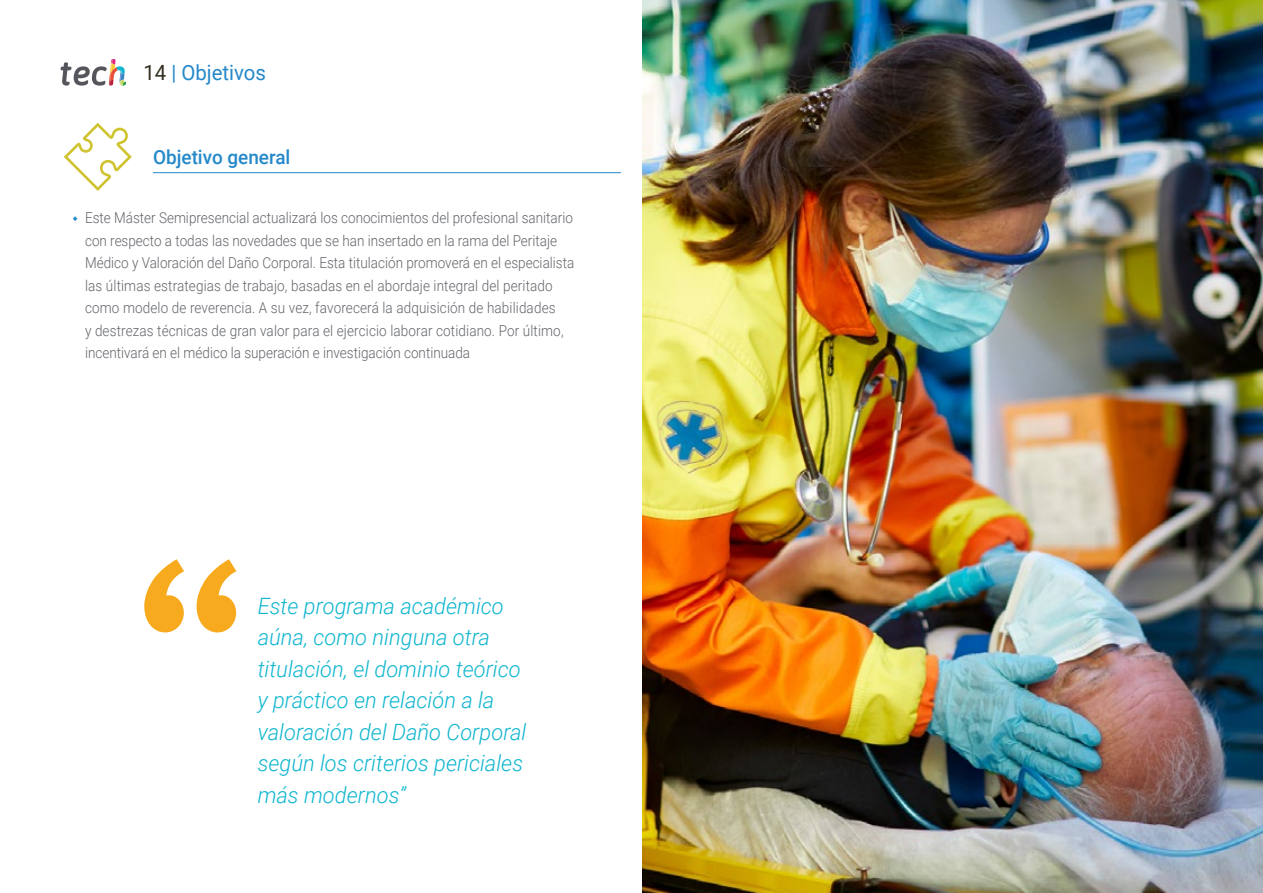
<style>
.page{position:relative;width:1263px;height:893px;background:#fff}
.page>*{position:absolute;margin:0;border:0;box-sizing:border-box;transform-origin:0 0}
.t1{font:italic 300 22.5px/31.5px "Roboto";color:#0fb6cf}
.t2{font:21px "Roboto";color:#2488c9}
.t3{font:500 19.5px "Roboto";color:#2488c9}
.t4{font:300 15px/22.5px "Roboto";color:#61646a;scale:.9 1}
.s1{color:#312e20}
</style>
<div class="page">
<hr style="left:153px;top:172px;width:468px;height:1px;background:#2488c9">
<svg style="left:64px;top:123px;width:68px;height:68px"></svg>
<img style="left:642px;top:0;width:621px;height:893px">
<svg style="left:144px;top:559px;width:92px;height:73px"></svg>
<svg style="left:61px;top:59px;width:65px;height:27px"></svg>
<h2 class="t2" style="left:144px;top:57px;width:124px"><span class="s1">14</span> | Objetivos</h2>
<h3 class="t3" style="left:153px;top:144px;width:139px">Objetivo general</h3>
<p class="t4" style="left:85px;top:206px;width:545px">Este Máster Semipresencial actualizará los conocimientos del profesional sanitario con respecto a todas las novedades que se han insertado en la rama del Peritaje Médico y Valoración del Daño Corporal. Esta titulación promoverá en el especialista las últimas estrategias de trabajo, basadas en el abordaje integral del peritado como modelo de reverencia. A su vez, favorecerá la adquisición de habilidades<br>y destrezas técnicas de gran valor para el ejercicio laborar cotidiano. Por último, incentivará en el médico la superación e investigación continuada</p>
<h1 class="t1" style="left:258px;top:589px;width:270px">Este programa académico aúna, como ninguna otra titulación, el dominio teórico y práctico en relación a la valoración del Daño Corporal según los criterios periciales más modernos”</h1>
</div>
